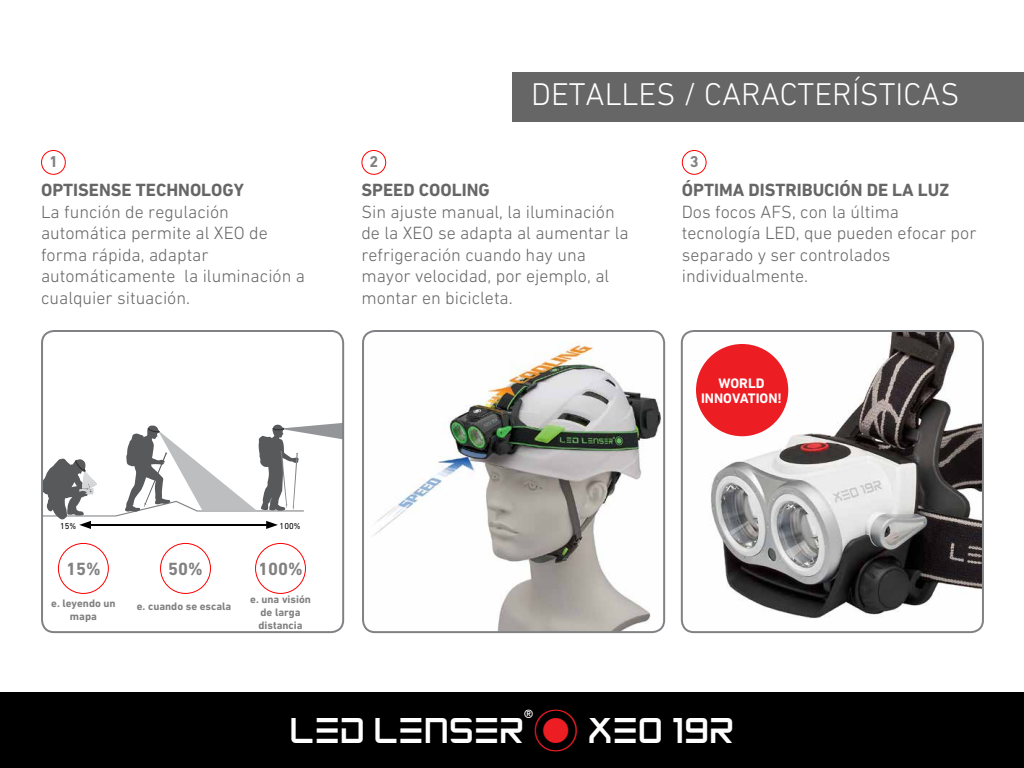
<style>
.page{position:relative;width:1024px;height:768px;background:#fff}
.page>*{position:absolute;margin:0;border:0;box-sizing:border-box;transform-origin:0 0}
.t1{font:50px "Led Lenser";color:#fff}
.t2{font:300 32px "DIN Next W1 G";color:#fff}
.t3{font:300 18px/21.5px "DIN Next W1 G";color:#666}
.t4{font:700 18px "DIN Next W1 G";color:#666}
.t5{font:700 18px "DIN Next W1 G";color:#818181}
.t6{font:700 16px "DIN Next W1 G";color:#818181}
.t7{font:700 14px/15px "DIN Next W1 G";color:#fff;text-align:center}
.t8{font:700 11px/13.2px "DIN Next W1 G";color:#818181;text-align:center}
.t9{font:8.7px "DIN Next W1 G";color:#000}
.s1{color:#ed1d24}
</style>
<div class="page">
<svg style="left:44px;top:423px;width:297px;height:106px"></svg>
<div style="left:41px;top:330px;width:303px;height:303px;border:2px solid #808285;border-radius:12px"></div>
<img style="left:682px;top:332px;width:300px;height:300px">
<div style="left:681px;top:330px;width:303px;height:303px;border:2px solid #808285;border-radius:12px"></div>
<img style="left:364px;top:332px;width:300px;height:299px">
<div style="left:362px;top:330px;width:303px;height:303px;border:2px solid #808285;border-radius:12px"></div>
<div style="left:0;top:692px;width:1024px;height:76px;background:#000"></div>
<div style="left:512px;top:72px;width:512px;height:49px;background:#666"></div>
<div style="left:361px;top:150px;width:25px;height:25px;border:1px solid #f00;border-radius:50%"></div>
<div style="left:41px;top:150px;width:25px;height:25px;border:1px solid #f00;border-radius:50%"></div>
<div style="left:682px;top:150px;width:25px;height:25px;border:1px solid #f00;border-radius:50%"></div>
<div style="left:696px;top:344px;width:92px;height:92px;background:#ed1d24;border-radius:50%"></div>
<div style="left:58px;top:543px;width:51px;height:51px;border:1px solid #f00;border-radius:50%"></div>
<div style="left:160px;top:543px;width:51px;height:51px;border:1px solid #f00;border-radius:50%"></div>
<div style="left:255px;top:543px;width:51px;height:51px;border:1px solid #f00;border-radius:50%"></div>
<p class="t6" style="left:49px;top:153px;width:10px">1</p>
<p class="t4" style="left:41px;top:180px;width:205px">OPTISENSE TECHNOLOGY</p>
<p class="t3" style="left:41px;top:201px;width:266px">La función de regulación automática permite al XEO de forma rápida, adaptar automáticamente la iluminación a cualquier situación.</p>
<p class="t9" style="left:60px;top:521px;width:18px">15%</p>
<p class="t9" style="left:280px;top:521px;width:22px">100%</p>
<p class="t5" style="left:66px;top:558px;width:36px">15%</p>
<p class="t5" style="left:168px;top:558px;width:36px">50%</p>
<p class="t5" style="left:258px;top:558px;width:46px">100%</p>
<p class="t8" style="left:51px;top:597px;width:66px">e. leyendo un mapa</p>
<p class="t8" style="left:137px;top:600px;width:96px">e. cuando se escala</p>
<p class="t8" style="left:250px;top:593px;width:62px">e. una visión de larga distancia</p>
<h2 class="t2" style="left:531px;top:76px;width:430px">DETALLES / CARACTERÍSTICAS</h2>
<p class="t6" style="left:369px;top:153px;width:10px">2</p>
<p class="t4" style="left:361px;top:180px;width:130px">SPEED COOLING</p>
<p class="t3" style="left:361px;top:201px;width:269px">Sin ajuste manual, la iluminación de la XEO se adapta al aumentar la refrigeración cuando hay una mayor velocidad, por ejemplo, al montar en bicicleta.</p>
<p class="t6" style="left:690px;top:153px;width:10px">3</p>
<p class="t4" style="left:682px;top:180px;width:269px">ÓPTIMA DISTRIBUCIÓN DE LA LUZ</p>
<p class="t3" style="left:682px;top:201px;width:296px">Dos focos AFS, con la última tecnología LED, que pueden efocar por separado y ser controlados individualmente.</p>
<p class="t7" style="left:701px;top:376px;width:82px">WORLD<br>INNOVATION!</p>
<h1 class="t1" style="left:290px;top:705px;width:446px">LED LENSER®<span class="s1">*</span> XEO 19R</h1>
</div>
